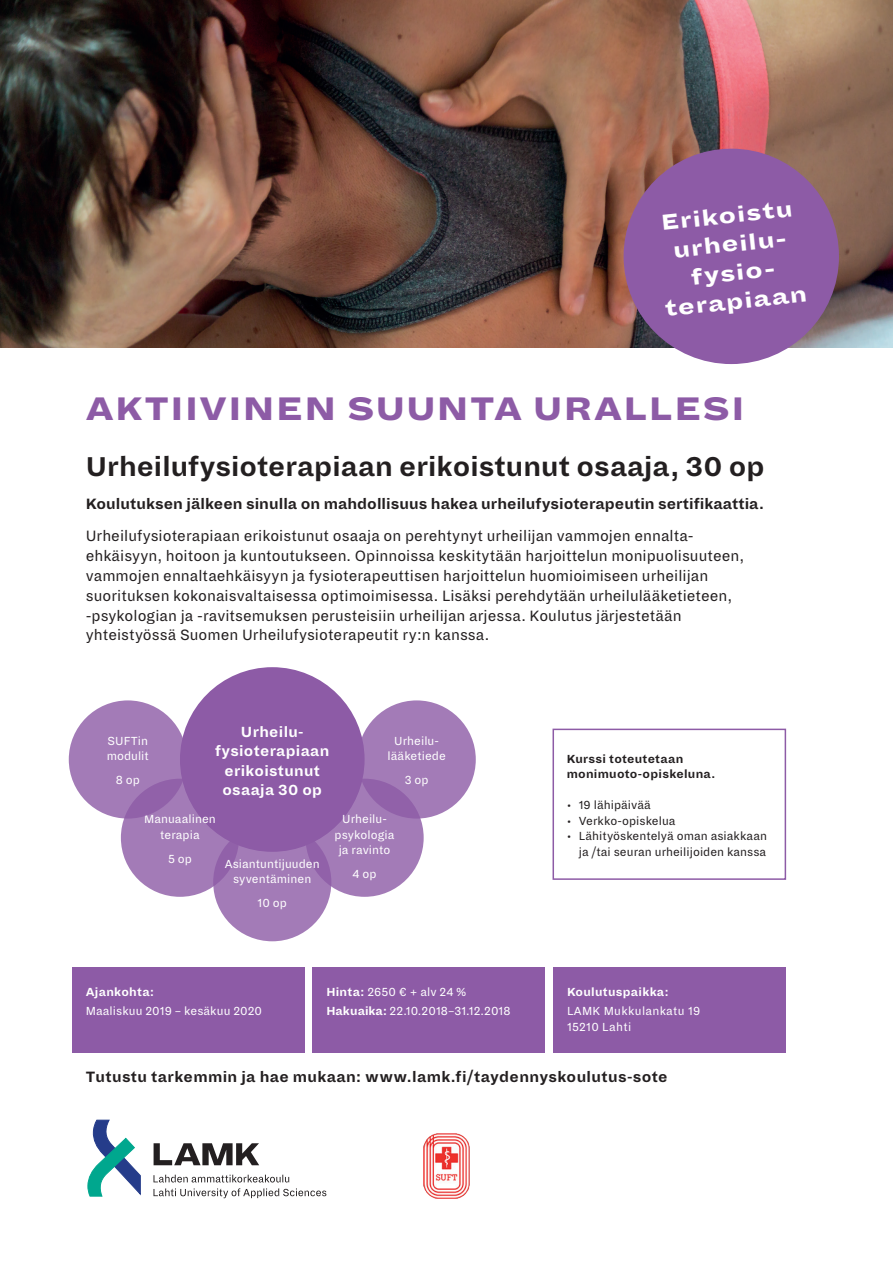
<style>
.page{position:relative;width:893px;height:1263px;background:#fff}
.page>*{position:absolute;margin:0;border:0;box-sizing:border-box;transform-origin:0 0}
.t1{font:900 36px "Dia";letter-spacing:.04em;color:#8d5ba6}
.t2{font:700 30px "Dia";color:#231f20}
.t3{font:900 23.85px/28.7px "Dia";color:#fff;text-align:center}
.t4{font:16.5px/19.8px "Dia";color:#231f20}
.t5{font:700 16.5px "Dia";color:#231f20}
.t6{font:700 16.5px "Dia";letter-spacing:.02em;color:#231f20}
.t7{font:700 16.2px/19.5px "Dia";letter-spacing:.02em;color:#fff;text-align:center}
.t8{font:12.9px/15.5px "Dia";color:#fff;text-align:center}
.t9{font:12.9px/15.5px "Dia";color:#231f20;text-align:right}
.t10{font:700 12.9px/15.5px "Dia";letter-spacing:.02em;color:#231f20}
.t11{font:12.9px/15.5px "Dia";letter-spacing:.02em;color:#fff}
.t12{font:700 12.9px "Dia";letter-spacing:.02em;color:#fff}
.s1{font-weight:700}
</style>
<div class="page">
<img style="left:0;top:0;width:893px;height:348px">
<div style="left:72px;top:967px;width:232px;height:86px;background:#8d5ba6"></div>
<div style="left:313px;top:967px;width:232px;height:86px;background:#8d5ba6"></div>
<div style="left:553px;top:967px;width:232px;height:86px;background:#8d5ba6"></div>
<div style="left:552px;top:729px;width:234px;height:151px;border:2px solid #8d5ba6"></div>
<div style="left:624px;top:149px;width:215px;height:215px;background:#8d5ba6;border-radius:50%"></div>
<div style="left:180px;top:667px;width:185px;height:185px;background:#8d5ba6;border-radius:50%"></div>
<svg style="left:305px;top:779px;width:119px;height:118px;fill:#a37bb7"></svg>
<svg style="left:121px;top:779px;width:118px;height:118px;fill:#a37bb7"></svg>
<svg style="left:213px;top:823px;width:118px;height:118px;fill:#a37bb7"></svg>
<svg style="left:358px;top:700px;width:118px;height:118px;background:#a178b5"></svg>
<svg style="left:69px;top:700px;width:118px;height:118px;background:#a178b5"></svg>
<img style="left:424px;top:1133px;width:45px;height:65px">
<svg style="left:154px;top:1143px;width:105px;height:22px"></svg>
<svg style="left:153px;top:1174px;width:136px;height:8px"></svg>
<svg style="left:153px;top:1188px;width:173px;height:10px"></svg>
<svg style="left:88px;top:1120px;width:53px;height:77px"></svg>
<h3 class="t3" style="left:655px;top:209px;width:144px;rotate:-6deg">Erikoistu urheilu&shy;fysio&shy;terapiaan</h3>
<h1 class="t1" style="left:86px;top:388px;width:660px">AKTIIVINEN SUUNTA URALLESI</h1>
<h2 class="t2" style="left:86px;top:449px;width:680px">Urheilufysioterapiaan erikoistunut osaaja, 30 op</h2>
<p class="t5" style="left:86px;top:494px;width:680px">Koulutuksen jälkeen sinulla on mahdollisuus hakea urheilufysioterapeutin sertifikaattia.</p>
<p class="t4" style="left:86px;top:526px;width:660px">Urheilufysioterapiaan erikoistunut osaaja on perehtynyt urheilijan vammojen ennalta&shy;ehkäisyyn, hoitoon ja kuntoutukseen. Opinnoissa keskitytään harjoittelun monipuolisuuteen, vammojen ennaltaehkäisyyn ja fysioterapeuttisen harjoittelun huomioimiseen urheilijan suorituksen kokonaisvaltaisessa optimoimisessa. Lisäksi perehdytään urheilulääketieteen, -psykologian ja -ravitsemuksen perusteisiin urheilijan arjessa. Koulutus järjestetään yhteistyössä Suomen Urheilufysioterapeutit ry:n kanssa.</p>
<p class="t8" style="left:107px;top:733px;width:44px;text-align:left">SUFTin modulit</p>
<p class="t8" style="left:116px;top:773px;width:26px">8 op</p>
<p class="t7" style="left:215px;top:722px;width:116px">Urheilu&shy;fysioterapiaan erikoistunut osaaja 30 op</p>
<p class="t8" style="left:387px;top:733px;width:60px">Urheilu&shy;lääketiede</p>
<p class="t8" style="left:405px;top:773px;width:25px">3 op</p>
<p class="t8" style="left:144px;top:811px;width:73px">Manuaalinen terapia</p>
<p class="t8" style="left:168px;top:851px;width:25px">5 op</p>
<p class="t8" style="left:225px;top:856px;width:96px">Asiantuntijuuden syventäminen</p>
<p class="t8" style="left:258px;top:895px;width:31px">10 op</p>
<p class="t8" style="left:335px;top:811px;width:61px">Urheilu&shy;psykologia ja ravinto</p>
<p class="t8" style="left:353px;top:866px;width:26px">4 op</p>
<p class="t10" style="left:567px;top:751px;width:150px">Kurssi toteutetaan monimuoto-opiskeluna.</p>
<p class="t9" style="left:567px;top:798px;width:86px">• 19 lähipäivää</p>
<p class="t9" style="left:567px;top:813px;width:110px">• Verkko-opiskelua</p>
<p class="t9" style="left:567px;top:829px;width:202px">• Lähityöskentelyä oman asiakkaan ja /tai seuran urheilijoiden kanssa</p>
<p class="t12" style="left:86px;top:984px;width:70px">Ajankohta:</p>
<p class="t8" style="left:86px;top:1004px;width:178px">Maaliskuu 2019 – kesäkuu 2020</p>
<p class="t8" style="left:326px;top:982px;width:186px;line-height:19.8px;text-align:left"><span class="s1">Hinta:</span> 2650 € + alv 24 %<br><span class="s1">Hakuaika:</span> 22.10.2018–31.12.2018</p>
<p class="t12" style="left:567px;top:984px;width:103px">Koulutuspaikka:</p>
<p class="t11" style="left:567px;top:1004px;width:135px">LAMK Mukkulankatu 19<br>15210 Lahti</p>
<p class="t6" style="left:86px;top:1067px;width:583px">Tutustu tarkemmin ja hae mukaan: www.lamk.fi/taydennyskoulutus-sote</p>
</div>
